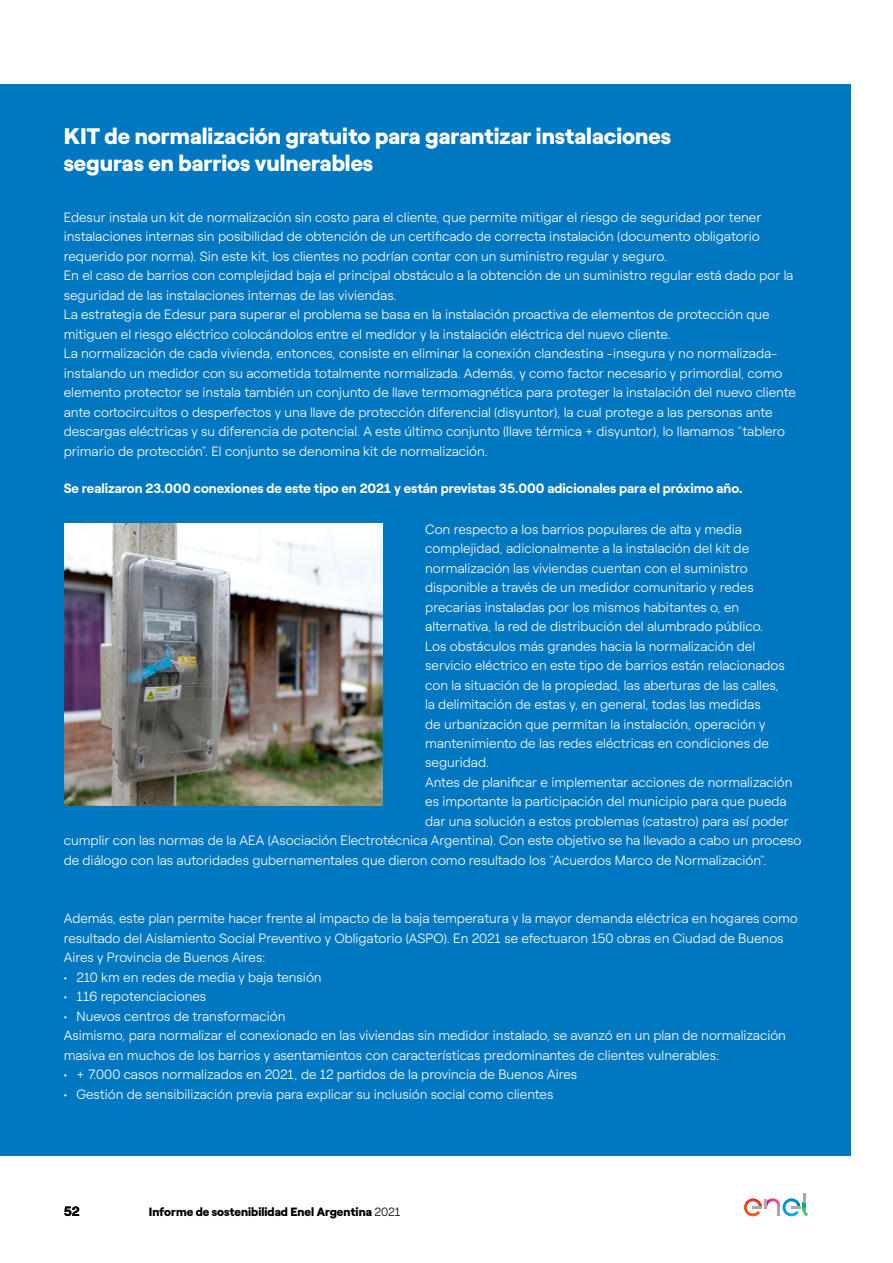
<style>
.page{position:relative;width:893px;height:1263px;background:#fff}
.page>*{position:absolute;margin:0;border:0;box-sizing:border-box;transform-origin:0 0}
.t1{font:900 22.5px/27px "Roobert ENEL";color:#fff}
.t2{font:300 13.5px/19.5px "Roobert ENEL";color:#fff}
.t3{font:700 13.5px "Roobert ENEL";color:#fff}
.t4{font:700 13.5px "Roobert ENEL";color:#000}
.t5{font:900 12px "Roobert ENEL";color:#000}
.s1{font-weight:300}
</style>
<div class="page">
<div style="left:0;top:84px;width:850px;height:1071px;background:#0077c1"></div>
<img style="left:65px;top:524px;width:318px;height:282px">
<svg style="left:744px;top:1193px;width:64px;height:23px"></svg>
<h1 class="t1" style="left:64px;top:120px;width:609px">KIT de normalización gratuito para garantizar instalaciones seguras en barrios vulnerables</h1>
<p class="t2" style="left:64px;top:206px;width:734px">Edesur instala un kit de normalización sin costo para el cliente, que permite mitigar el riesgo de seguridad por tener instalaciones internas sin posibilidad de obtención de un certificado de correcta instalación (documento obligatorio requerido por norma). Sin este kit, los clientes no podrían contar con un suministro regular y seguro.<br>En el caso de barrios con complejidad baja el principal obstáculo a la obtención de un suministro regular está dado por la seguridad de las instalaciones internas de las viviendas.<br>La estrategia de Edesur para superar el problema se basa en la instalación proactiva de elementos de protección que mitiguen el riesgo eléctrico colocándolos entre el medidor y la instalación eléctrica del nuevo cliente.<br>La normalización de cada vivienda, entonces, consiste en eliminar la conexión clandestina -insegura y no normalizada&shy;instalando un medidor con su acometida totalmente normalizada. Además, y como factor necesario y primordial, como elemento protector se instala también un conjunto de llave termomagnética para proteger la instalación del nuevo cliente ante cortocircuitos o desperfectos y una llave de protección diferencial (disyuntor), la cual protege a las personas ante descargas eléctricas y su diferencia de potencial. A este último conjunto (llave térmica + disyuntor), lo llamamos “tablero primario de protección”. El conjunto se denomina kit de normalización.</p>
<p class="t3" style="left:64px;top:478px;width:680px">Se realizaron 23.000 conexiones de este tipo en 2021 y están previstas 35.000 adicionales para el próximo año.</p>
<p class="t2" style="left:425px;top:518px;width:318px">Con respecto a los barrios populares de alta y media</p>
<p class="t2" style="left:425px;top:537px;width:325px">complejidad, adicionalmente a la instalación del kit de</p>
<p class="t2" style="left:425px;top:557px;width:324px">normalización las viviendas cuentan con el suministro</p>
<p class="t2" style="left:425px;top:576px;width:330px">disponible a través de un medidor comunitario y redes</p>
<p class="t2" style="left:425px;top:596px;width:316px">precarias instaladas por los mismos habitantes o, en</p>
<p class="t2" style="left:425px;top:615px;width:339px">alternativa, la red de distribución del alumbrado público.</p>
<p class="t2" style="left:425px;top:635px;width:331px">Los obstáculos más grandes hacia la normalización del</p>
<p class="t2" style="left:425px;top:654px;width:361px">servicio eléctrico en este tipo de barrios están relacionados</p>
<p class="t2" style="left:425px;top:674px;width:355px">con la situación de la propiedad, las aberturas de las calles,</p>
<p class="t2" style="left:425px;top:693px;width:337px">la delimitación de estas y, en general, todas las medidas</p>
<p class="t2" style="left:425px;top:713px;width:342px">de urbanización que permitan la instalación, operación y</p>
<p class="t2" style="left:425px;top:732px;width:345px">mantenimiento de las redes eléctricas en condiciones de</p>
<p class="t2" style="left:425px;top:752px;width:65px">seguridad.</p>
<p class="t2" style="left:425px;top:771px;width:369px">Antes de planificar e implementar acciones de normalización</p>
<p class="t2" style="left:425px;top:791px;width:363px">es importante la participación del municipio para que pueda</p>
<p class="t2" style="left:425px;top:810px;width:365px">dar una solución a estos problemas (catastro) para así poder</p>
<p class="t2" style="left:64px;top:830px;width:739px">cumplir con las normas de la AEA (Asociación Electrotécnica Argentina). Con este objetivo se ha llevado a cabo un proceso</p>
<p class="t2" style="left:64px;top:849px;width:704px">de diálogo con las autoridades gubernamentales que dieron como resultado los “Acuerdos Marco de Normalización”.</p>
<p class="t2" style="left:64px;top:908px;width:736px">Además, este plan permite hacer frente al impacto de la baja temperatura y la mayor demanda eléctrica en hogares como resultado del Aislamiento Social Preventivo y Obligatorio (ASPO). En 2021 se efectuaron 150 obras en Ciudad de Buenos<br>Aires y Provincia de Buenos Aires:</p>
<p class="t2" style="left:64px;top:966px;width:259px">• 210 km en redes de media y baja tensión</p>
<p class="t2" style="left:64px;top:986px;width:144px">• 116 repotenciaciones</p>
<p class="t2" style="left:64px;top:1005px;width:724px">• Nuevos centros de transformación<br>Asimismo, para normalizar el conexionado en las viviendas sin medidor instalado, se avanzó en un plan de normalización masiva en muchos de los barrios y asentamientos con características predominantes de clientes vulnerables:</p>
<p class="t2" style="left:64px;top:1064px;width:515px">• + 7.000 casos normalizados en 2021, de 12 partidos de la provincia de Buenos Aires</p>
<p class="t2" style="left:64px;top:1083px;width:491px">• Gestión de sensibilización previa para explicar su inclusión social como clientes</p>
<p class="t4" style="left:64px;top:1201px;width:17px">52</p>
<p class="t5" style="left:149px;top:1202px;width:253px">Informe de sostenibilidad Enel Argentina <span class="s1">2021</span></p>
</div>
